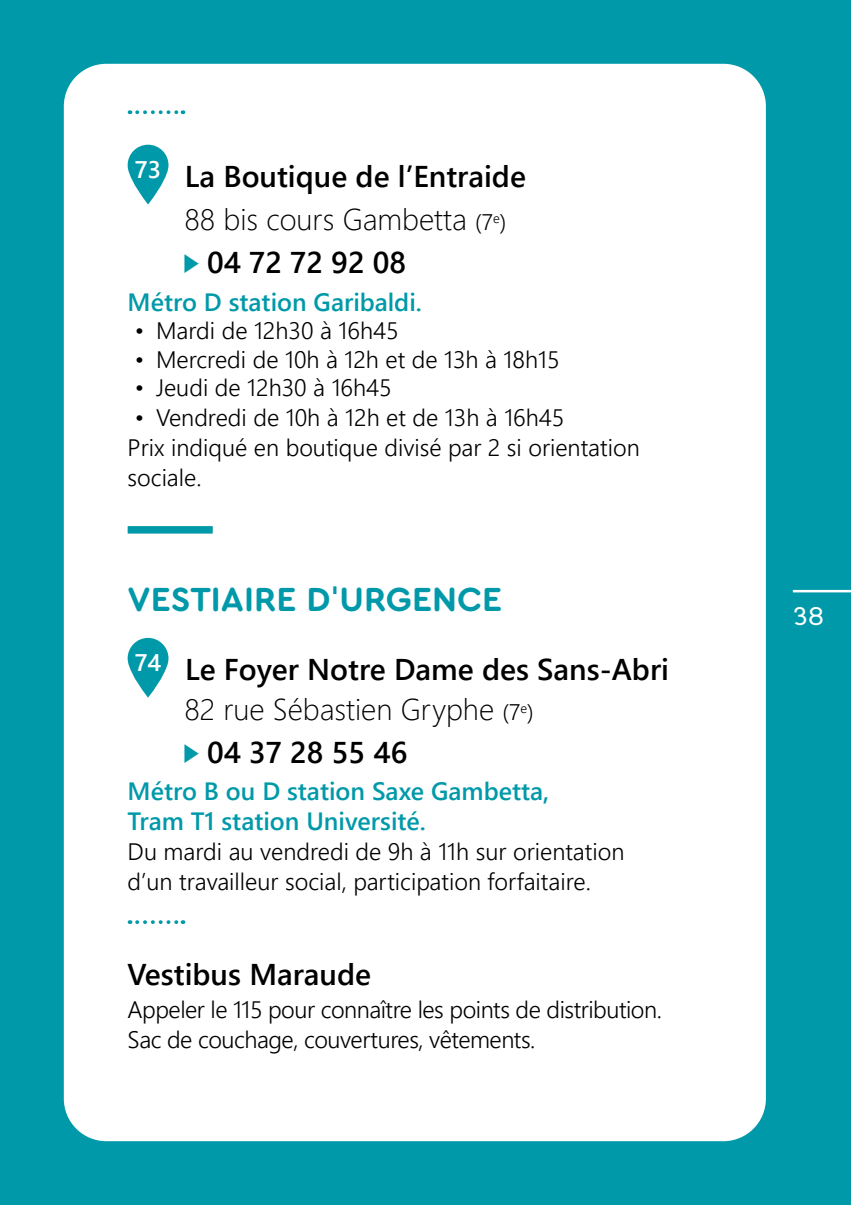
<style>
.page{position:relative;width:851px;height:1205px;background:#fff}
.page>*{position:absolute;margin:0;border:0;box-sizing:border-box;transform-origin:0 0}
.t1{font:700 35px "Cera Round Pro DEMO";color:#0199a9}
.t2{font:30px "Webly Sleek UI Semibold";color:#000}
.t3{font:30px "Webly Sleek UI Light";color:#000}
.t4{font:27.5px "Nilland Small Caps Bold";color:#fff}
.t5{font:25px/30px "Webly Sleek UI Semibold";color:#0099a9}
.t6{font:23.75px/30px "Webly Sleek UI Semilight";color:#000}
.t7{font:23.75px/30px "Webly Sleek UI Semilight";letter-spacing:-.02em;color:#000}
.s1{font-family:"Webly Sleek UI Semilight";font-size:22.5px}
.s2{font-family:"Webly Sleek UI Semibold";font-weight:400}
</style>
<div class="page">
<div style="left:0;top:0;width:850px;height:1205px;background:#0099a9"></div>
<hr style="left:792px;top:590px;width:58px;height:2px;background:#fff">
<div style="left:64px;top:64px;width:701px;height:1077px;background:#fff;border-radius:43px"></div>
<svg style="left:137px;top:110px;width:46px;height:4px"></svg>
<div style="left:128px;top:526px;width:85px;height:7px;background:#0099a9"></div>
<svg style="left:137px;top:920px;width:46px;height:4px"></svg>
<svg style="left:128px;top:145px;width:40px;height:59px"></svg>
<svg style="left:128px;top:638px;width:40px;height:60px"></svg>
<p class="t2" style="left:135px;top:154px;width:392px"><sup>73</sup> La Boutique de l’Entraide</p>
<p class="t3" style="left:184px;top:197px;width:323px">88 bis cours Gambetta <span class="s1">(7</span><sup>e</sup><span class="s1">)</span></p>
<p class="t2" style="left:207px;top:240px;width:201px">04 72 72 92 08</p>
<p class="t5" style="left:128px;top:286px;width:296px">Métro D station Garibaldi.</p>
<p class="t6" style="left:135px;top:315px;width:265px">• Mardi de 12h30 à 16h45</p>
<p class="t6" style="left:135px;top:343px;width:426px">• Mercredi de 10h à 12h et de 13h à 18h15</p>
<p class="t6" style="left:135px;top:372px;width:258px">• Jeudi de 12h30 à 16h45</p>
<p class="t6" style="left:128px;top:402px;width:513px">• Vendredi de 10h à 12h et de 13h à 16h45<br>Prix indiqué en boutique divisé par 2 si orientation sociale.</p>
<h1 class="t1" style="left:128px;top:584px;width:376px">VESTIAIRE D<span class="s2">'</span>URGENCE</h1>
<p class="t2" style="left:135px;top:647px;width:535px"><sup>74</sup> Le Foyer Notre Dame des Sans-Abri</p>
<p class="t3" style="left:184px;top:687px;width:351px">82 rue Sébastien Gryphe <span class="s1">(7</span><sup>e</sup><span class="s1">)</span></p>
<p class="t2" style="left:207px;top:730px;width:202px">04 37 28 55 46</p>
<p class="t5" style="left:128px;top:775px;width:423px">Métro B ou D station Saxe Gambetta,<br>Tram T1 station Université.</p>
<p class="t6" style="left:128px;top:836px;width:498px">Du mardi au vendredi de 9h à 11h sur orientation d’un travailleur social, participation forfaitaire.</p>
<p class="t2" style="left:128px;top:951px;width:245px">Vestibus Maraude</p>
<p class="t7" style="left:128px;top:994px;width:535px">Appeler le 115 pour connaître les points de distribution.<br>Sac de couchage, couvertures, vêtements.</p>
<p class="t4" style="left:792px;top:599px;width:33px">38</p>
</div>
